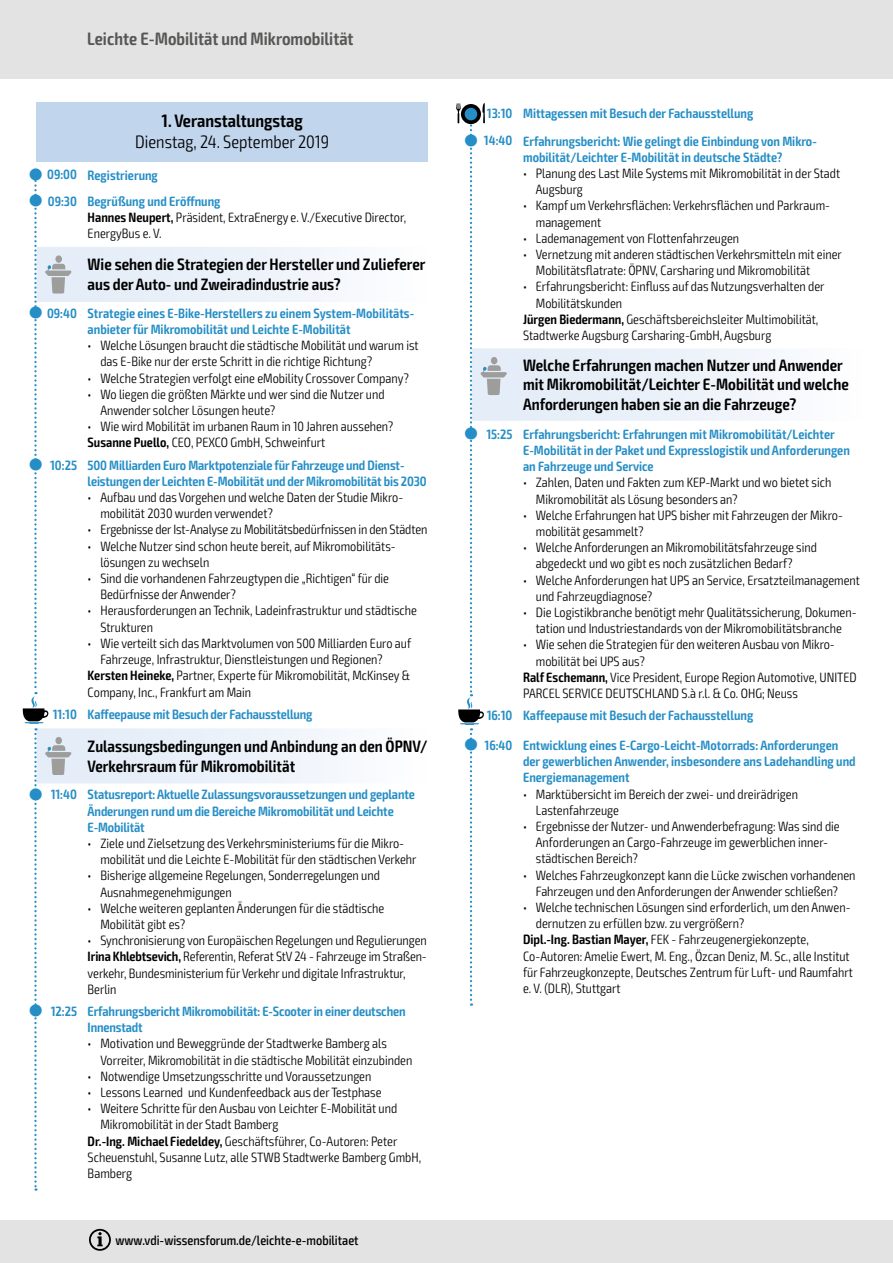
<style>
.page{position:relative;width:893px;height:1263px;background:#fff}
.page>*{position:absolute;margin:0;border:0;box-sizing:border-box;transform-origin:0 0}
.t1{font:600 condensed 18px "Exo 2";color:#575756}
.t2{font:300 condensed 18px "Exo 2";color:#000}
.t3{font:600 condensed 18px "Exo 2";color:#000}
.t4{font:600 condensed 16.5px/19.8px "Exo 2";color:#000}
.t5{font:300 condensed 13.5px/16.2px "Exo 2";color:#000}
.t6{font:600 condensed 13.5px/16.2px "Exo 2";color:#258ec6}
.t7{font:500 condensed 13.5px "Exo 2";color:#000}
.s1{font-weight:600}
</style>
<div class="page">
<div style="left:0;top:1220px;width:893px;height:43px;background:#e3e3e3"></div>
<div style="left:0;top:0;width:893px;height:79px;background:#e3e3e3"></div>
<svg style="left:89px;top:1229px;width:22px;height:22px"></svg>
<div style="left:37px;top:102px;width:391px;height:60px;background:#c1d5ec"></div>
<svg style="left:72px;top:247px;width:267px;height:536px"></svg>
<svg style="left:23px;top:175px;width:49px;height:1016px"></svg>
<svg style="left:456px;top:103px;width:319px;height:903px"></svg>
<h1 class="t1" style="left:87px;top:28px;width:268px">Leichte E-Mobilität und Mikromobilität</h1>
<h1 class="t3" style="left:162px;top:110px;width:143px">1. Veranstaltungstag</h1>
<h1 class="t2" style="left:135px;top:131px;width:195px">Dienstag, 24. September 2019</h1>
<p class="t6" style="left:47px;top:162px;width:175px;line-height:26.4px">09:00 Registrierung<br>09:30 Begrüßung und Eröffnung</p>
<p class="t5" style="left:88px;top:210px;width:320px"><span class="s1">Hannes Neupert,</span> Präsident, ExtraEnergy e. V./Executive Director,<br>EnergyBus e. V.</p>
<p class="t4" style="left:88px;top:255px;width:339px">Wie sehen die Strategien der Hersteller und Zulieferer aus der Auto- und Zweiradindustrie aus?</p>
<p class="t6" style="left:88px;top:305px;width:328px;text-indent:-41px">09:40 Strategie eines E-Bike-Herstellers zu einem System-Mobilitäts&shy;anbieter für Mikromobilität und Leichte E-Mobilität</p>
<p class="t5" style="left:100px;top:338px;width:320px;text-indent:-13px">• Welche Lösungen braucht die städtische Mobilität und warum ist das E-Bike nur der erste Schritt in die richtige Richtung?</p>
<p class="t5" style="left:88px;top:370px;width:323px">• Welche Strategien verfolgt eine eMobility Crossover Company?</p>
<p class="t5" style="left:100px;top:386px;width:286px;text-indent:-13px">• Wo liegen die größten Märkte und wer sind die Nutzer und<br>Anwender solcher Lösungen heute?</p>
<p class="t5" style="left:88px;top:419px;width:307px">• Wie wird Mobilität im urbanen Raum in 10 Jahren aussehen?<br><span class="s1">Susanne Puello,</span> CEO, PEXCO GmbH, Schweinfurt</p>
<p class="t6" style="left:88px;top:457px;width:341px;text-indent:-37px">10:25 500 Milliarden Euro Marktpotenziale für Fahrzeuge und Dienst&shy;leistungen der Leichten E-Mobilität und der Mikromobilität bis 2030</p>
<p class="t5" style="left:100px;top:489px;width:304px;text-indent:-13px">• Aufbau und das Vorgehen und welche Daten der Studie Mikro&shy;mobilität 2030 wurden verwendet?</p>
<p class="t5" style="left:88px;top:522px;width:341px">• Ergebnisse der Ist-Analyse zu Mobilitätsbedürfnissen in den Städten</p>
<p class="t5" style="left:100px;top:538px;width:297px;text-indent:-13px">• Welche Nutzer sind schon heute bereit, auf Mikromobilitäts&shy;lösungen zu wechseln</p>
<p class="t5" style="left:100px;top:570px;width:290px;text-indent:-13px">• Sind die vorhandenen Fahrzeugtypen die „Richtigen“ für die<br>Bedürfnisse der Anwender?</p>
<p class="t5" style="left:100px;top:603px;width:318px;text-indent:-13px">• Herausforderungen an Technik, Ladeinfrastruktur und städtische<br>Strukturen</p>
<p class="t5" style="left:88px;top:635px;width:325px">• Wie verteilt sich das Marktvolumen von 500 Milliarden Euro auf</p>
<p class="t5" style="left:100px;top:651px;width:284px">Fahrzeuge, Infrastruktur, Dienstleistungen und Regionen?</p>
<p class="t5" style="left:88px;top:668px;width:324px"><span class="s1">Kersten Heineke,</span> Partner, Experte für Mikromobilität, McKinsey &amp;</p>
<p class="t5" style="left:88px;top:684px;width:165px">Company, Inc., Frankfurt am Main</p>
<p class="t6" style="left:53px;top:706px;width:261px">11:10 Kaffeepause mit Besuch der Fachausstellung</p>
<p class="t4" style="left:88px;top:736px;width:341px">Zulassungsbedingungen und Anbindung an den ÖPNV/<br>Verkehrsraum für Mikromobilität</p>
<p class="t6" style="left:88px;top:787px;width:329px;text-indent:-37px">11:40 Statusreport: Aktuelle Zulassungsvoraussetzungen und geplante<br>Änderungen rund um die Bereiche Mikromobilität und Leichte<br>E-Mobilität</p>
<p class="t5" style="left:100px;top:835px;width:318px;text-indent:-13px">• Ziele und Zielsetzung des Verkehrsministeriums für die Mikro&shy;mobilität und die Leichte E-Mobilität für den städtischen Verkehr</p>
<p class="t5" style="left:100px;top:868px;width:281px;text-indent:-13px">• Bisherige allgemeine Regelungen, Sonderregelungen und<br>Ausnahmegenehmigungen</p>
<p class="t5" style="left:100px;top:900px;width:286px;text-indent:-13px">• Welche weiteren geplanten Änderungen für die städtische<br>Mobilität gibt es?</p>
<p class="t5" style="left:88px;top:932px;width:341px">• Synchronisierung von Europäischen Regelungen und Regulierungen <span class="s1">Irina Khlebtsevich,</span> Referentin, Referat StV 24 - Fahrzeuge im Straßen&shy;verkehr, Bundesministerium für Verkehr und digitale Infrastruktur, Berlin</p>
<p class="t6" style="left:88px;top:1003px;width:319px;text-indent:-37px">12:25 Erfahrungsbericht Mikromobilität: E-Scooter in einer deutschen<br>Innenstadt</p>
<p class="t5" style="left:100px;top:1036px;width:313px;text-indent:-13px">• Motivation und Beweggründe der Stadtwerke Bamberg als<br>Vorreiter, Mikromobilität in die städtische Mobilität einzubinden</p>
<p class="t5" style="left:88px;top:1068px;width:285px">• Notwendige Umsetzungsschritte und Voraussetzungen</p>
<p class="t5" style="left:88px;top:1084px;width:295px">• Lessons Learned und Kundenfeedback aus der Testphase</p>
<p class="t5" style="left:88px;top:1100px;width:311px">• Weitere Schritte für den Ausbau von Leichter E-Mobilität und</p>
<p class="t5" style="left:100px;top:1117px;width:180px">Mikromobilität in der Stadt Bamberg</p>
<p class="t5" style="left:88px;top:1133px;width:311px"><span class="s1">Dr.-Ing. Michael Fiedeldey,</span> Geschäftsführer, Co-Autoren: Peter</p>
<p class="t5" style="left:88px;top:1149px;width:335px">Scheuenstuhl, Susanne Lutz, alle STWB Stadtwerke Bamberg GmbH,</p>
<p class="t5" style="left:88px;top:1165px;width:46px">Bamberg</p>
<p class="t7" style="left:115px;top:1232px;width:245px">www.vdi-wissensforum.de/leichte-e-mobilitaet</p>
<p class="t6" style="left:484px;top:100px;width:334px;line-height:27.6px">13:10 Mittagessen mit Besuch der Fachausstellung<br>14:40 Erfahrungsbericht: Wie gelingt die Einbindung von Mikro-</p>
<p class="t6" style="left:523px;top:149px;width:261px">mobilität/Leichter E-Mobilität in deutsche Städte?</p>
<p class="t5" style="left:536px;top:165px;width:306px;text-indent:-13px">• Planung des Last Mile Systems mit Mikromobilität in der Stadt<br>Augsburg</p>
<p class="t5" style="left:536px;top:198px;width:296px;text-indent:-13px">• Kampf um Verkehrsflächen: Verkehrsflächen und Parkraum&shy;management</p>
<p class="t5" style="left:523px;top:230px;width:218px">• Lademanagement von Flottenfahrzeugen</p>
<p class="t5" style="left:536px;top:246px;width:307px;text-indent:-13px">• Vernetzung mit anderen städtischen Verkehrsmitteln mit einer<br>Mobilitätsflatrate: ÖPNV, Carsharing und Mikromobilität</p>
<p class="t5" style="left:523px;top:279px;width:303px">• Erfahrungsbericht: Einfluss auf das Nutzungsverhalten der</p>
<p class="t5" style="left:536px;top:295px;width:88px">Mobilitätskunden</p>
<p class="t5" style="left:523px;top:311px;width:297px"><span class="s1">Jürgen Biedermann,</span> Geschäftsbereichsleiter Multimobilität,</p>
<p class="t5" style="left:523px;top:327px;width:250px">Stadtwerke Augsburg Carsharing-GmbH, Augsburg</p>
<p class="t4" style="left:523px;top:355px;width:327px">Welche Erfahrungen machen Nutzer und Anwender mit Mikromobilität/Leichter E-Mobilität und welche<br>Anforderungen haben sie an die Fahrzeuge?</p>
<p class="t6" style="left:523px;top:426px;width:328px;text-indent:-37px">15:25 Erfahrungsbericht: Erfahrungen mit Mikromobilität/Leichter<br>E-Mobilität in der Paket und Expresslogistik und Anforderungen an Fahrzeuge und Service</p>
<p class="t5" style="left:536px;top:475px;width:297px;text-indent:-13px">• Zahlen, Daten und Fakten zum KEP-Markt und wo bietet sich<br>Mikromobilität als Lösung besonders an?</p>
<p class="t5" style="left:536px;top:507px;width:309px;text-indent:-13px">• Welche Erfahrungen hat UPS bisher mit Fahrzeugen der Mikro&shy;mobilität gesammelt?</p>
<p class="t5" style="left:536px;top:540px;width:283px;text-indent:-13px">• Welche Anforderungen an Mikromobilitätsfahrzeuge sind abgedeckt und wo gibt es noch zusätzlichen Bedarf?</p>
<p class="t5" style="left:536px;top:572px;width:326px;text-indent:-13px">• Welche Anforderungen hat UPS an Service, Ersatzteilmanagement und Fahrzeugdiagnose?</p>
<p class="t5" style="left:523px;top:604px;width:335px;text-align:center">• Die Logistikbranche benötigt mehr Qualitätssicherung, Dokumen&shy;tation und Industriestandards von der Mikromobilitätsbranche</p>
<p class="t5" style="left:523px;top:637px;width:313px">• Wie sehen die Strategien für den weiteren Ausbau von Mikro-</p>
<p class="t5" style="left:536px;top:653px;width:111px">mobilität bei UPS aus?</p>
<p class="t5" style="left:523px;top:669px;width:335px"><span class="s1">Ralf Eschemann,</span> Vice President, Europe Region Automotive, UNITED</p>
<p class="t5" style="left:523px;top:685px;width:276px">PARCEL SERVICE DEUTSCHLAND S.à r.l. &amp; Co. OHG; Neuss</p>
<p class="t6" style="left:487px;top:708px;width:268px">16:10 Kaffeepause mit Besuch der Fachausstellung</p>
<p class="t6" style="left:523px;top:737px;width:334px;text-indent:-39px">16:40 Entwicklung eines E-Cargo-Leicht-Motorrads: Anforderungen der gewerblichen Anwender, insbesondere ans Ladehandling und<br>Energiemanagement</p>
<p class="t5" style="left:536px;top:786px;width:264px;text-indent:-13px">• Marktübersicht im Bereich der zwei- und dreirädrigen<br>Lastenfahrzeuge</p>
<p class="t5" style="left:536px;top:818px;width:305px;text-indent:-13px">• Ergebnisse der Nutzer- und Anwenderbefragung: Was sind die<br>Anforderungen an Cargo-Fahrzeuge im gewerblichen inner&shy;städtischen Bereich?</p>
<p class="t5" style="left:523px;top:867px;width:334px;text-align:center">• Welches Fahrzeugkonzept kann die Lücke zwischen vorhandenen<br>Fahrzeugen und den Anforderungen der Anwender schließen?</p>
<p class="t5" style="left:523px;top:899px;width:329px">• Welche technischen Lösungen sind erforderlich, um den Anwen-</p>
<p class="t5" style="left:536px;top:915px;width:210px">dernutzen zu erfüllen bzw. zu vergrößern?</p>
<p class="t5" style="left:523px;top:932px;width:287px"><span class="s1">Dipl.-Ing. Bastian Mayer,</span> FEK - Fahrzeugenergiekonzepte,</p>
<p class="t5" style="left:523px;top:948px;width:328px">Co-Autoren: Amelie Ewert, M. Eng., Özcan Deniz, M. Sc., alle Institut</p>
<p class="t5" style="left:523px;top:964px;width:331px">für Fahrzeugkonzepte, Deutsches Zentrum für Luft- und Raumfahrt</p>
<p class="t5" style="left:523px;top:980px;width:99px">e. V. (DLR), Stuttgart</p>
</div>
